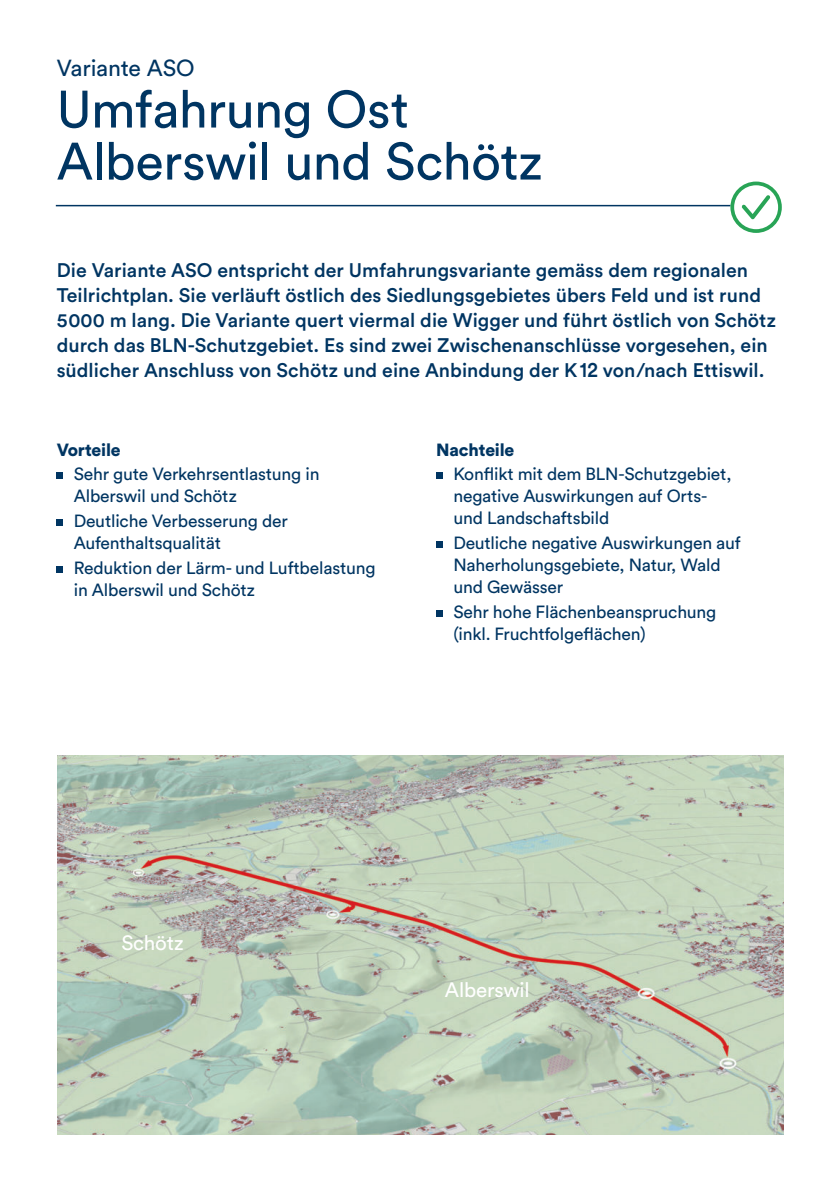
<style>
.page{position:relative;width:840px;height:1191px;background:#fff}
.page>*{position:absolute;margin:0;border:0;box-sizing:border-box;transform-origin:0 0}
.t1{font:52px/52px "Circular Std";letter-spacing:-.01em;color:#003562}
.t2{font:23px "Circular Std";letter-spacing:-.01em;color:#003562}
.t3{font:20.6px "Circular Std";letter-spacing:-.01em;color:#fff}
.t4{font:500 19.6px/25px "Circular Std";color:#003562}
.t5{font:17.6px/22px "Circular Std";letter-spacing:-.01em;color:#003562}
.t6{font:900 17.6px "Circular Std";letter-spacing:-.01em;color:#003562}
.s1{font-size:21.4px}
</style>
<div class="page">
<svg style="left:57px;top:473px;width:6px;height:6px"></svg>
<div style="left:57px;top:519px;width:6px;height:7px;background:#003562"></div>
<svg style="left:57px;top:566px;width:6px;height:6px"></svg>
<svg style="left:436px;top:473px;width:6px;height:6px"></svg>
<div style="left:436px;top:541px;width:6px;height:7px;background:#003562"></div>
<svg style="left:436px;top:610px;width:6px;height:6px"></svg>
<img style="left:58px;top:756px;width:725px;height:378px">
<hr style="left:56px;top:205px;width:674px;height:1px;background:#003562">
<div style="left:730px;top:181px;width:51px;height:52px;border:4px solid #28a456;border-radius:50%"></div>
<svg style="left:741px;top:195px;width:29px;height:24px"></svg>
<h2 class="t2" style="left:57px;top:55px;width:139px">Variante ASO</h2>
<h1 class="t1" style="left:57px;top:84px;width:487px">Umfahrung Ost<br>Alberswil und Schötz</h1>
<p class="t4" style="left:57px;top:259px;width:720px">Die Variante ASO entspricht der Umfahrungsvariante gemäss dem regionalen Teilrichtplan. Sie verläuft östlich des Siedlungsgebietes übers Feld und ist rund 5 000 m lang. Die Variante quert viermal die Wigger und führt östlich von Schötz durch das BLN-Schutzgebiet. Es sind zwei Zwischenanschlüsse vorgesehen, ein südlicher Anschluss von Schötz und eine Anbindung der K <span class="s1">12</span> von /nach Ettiswil.</p>
<p class="t6" style="left:57px;top:442px;width:65px">Vorteile</p>
<p class="t5" style="left:74px;top:463px;width:247px">Sehr gute Verkehrsentlastung in<br>Alberswil und Schötz</p>
<p class="t5" style="left:74px;top:510px;width:215px">Deutliche Verbesserung der<br>Aufenthaltsqualität</p>
<p class="t5" style="left:74px;top:557px;width:303px">Reduktion der Lärm- und Luftbelastung in Alberswil und Schötz</p>
<p class="t6" style="left:436px;top:442px;width:79px">Nachteile</p>
<p class="t5" style="left:453px;top:463px;width:279px">Konflikt mit dem BLN-Schutzgebiet, negative Auswirkungen auf Orts&shy;und Landschaftsbild</p>
<p class="t5" style="left:453px;top:532px;width:289px">Deutliche negative Auswirkungen auf<br>Naherholungsgebiete, Natur, Wald und Gewässer</p>
<p class="t5" style="left:453px;top:601px;width:264px">Sehr hohe Flächenbeanspruchung (inkl. Fruchtfolgeflächen)</p>
<p class="t3" style="left:121px;top:932px;width:64px">Schötz</p>
<p class="t3" style="left:444px;top:979px;width:86px">Alberswil</p>
</div>
